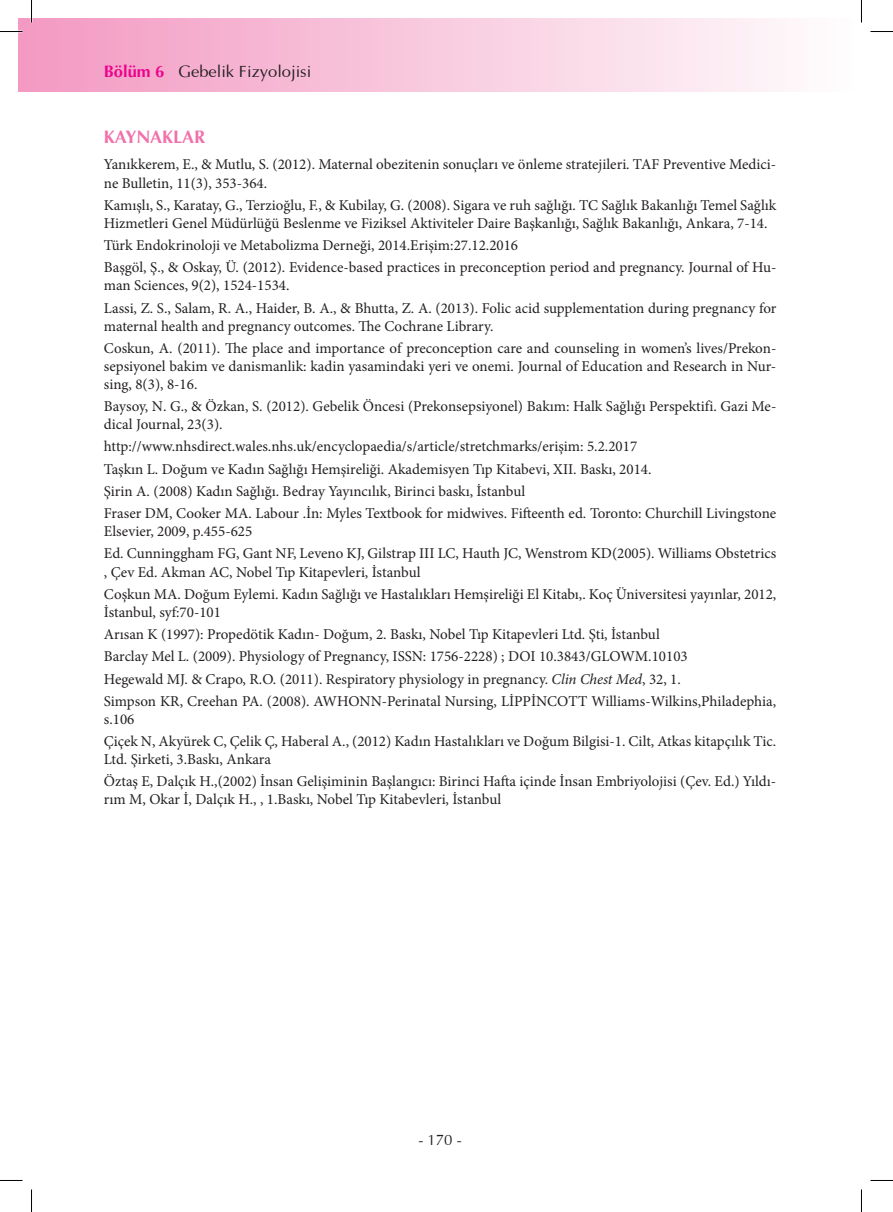
<style>
.page{position:relative;width:893px;height:1212px;background:#fff}
.page>*{position:absolute;margin:0;border:0;box-sizing:border-box;transform-origin:0 0}
.t1{font:700 18px "Optima LT";color:#f171ab}
.t2{font:16.5px "Optima";color:#231f20}
.t3{font:15px/22.2px "Minion Pro";color:#231f20}
.t4{font:15px "Optima";color:#231f20}
.s1{font-family:"Optima LT";font-weight:700;color:#ed028c}
.s2{font-style:italic}
</style>
<div class="page">
<div style="left:19px;top:19px;width:842px;height:72px;background:linear-gradient(to right,#f399c2,#fefefd)"></div>
<svg style="left:0;top:31px;width:22px;height:1px"></svg>
<svg style="left:870px;top:31px;width:22px;height:1px"></svg>
<svg style="left:31px;top:0;width:1px;height:22px"></svg>
<svg style="left:31px;top:1189px;width:1px;height:22px"></svg>
<p class="t2" style="left:104px;top:59px;width:209px"><span class="s1">Bölüm 6</span> Gebelik Fizyolojisi</p>
<p class="t1" style="left:104px;top:126px;width:103px">KAYNAKLAR</p>
<p class="t3" style="left:104px;top:156px;width:673px;line-height:18px">Yanıkkerem, E., &amp; Mutlu, S. (2012). Maternal obezitenin sonuçları ve önleme stratejileri. TAF Preventive Medici&shy;ne Bulletin, 11(3), 353-364.</p>
<p class="t3" style="left:104px;top:196px;width:673px;line-height:18px">Kamışlı, S., Karatay, G., Terzioğlu, F., &amp; Kubilay, G. (2008). Sigara ve ruh sağlığı. TC Sağlık Bakanlığı Temel Sağlık<br>Hizmetleri Genel Müdürlüğü Beslenme ve Fiziksel Aktiviteler Daire Başkanlığı, Sağlık Bakanlığı, Ankara, 7-14.</p>
<p class="t3" style="left:104px;top:234px;width:673px">Türk Endokrinoloji ve Metabolizma Derneği, 2014.Erişim:27.12.2016<br>Başgöl, Ş., &amp; Oskay, Ü. (2012). Evidence-based practices in preconception period and pregnancy. Journal of Hu-</p>
<p class="t3" style="left:104px;top:274px;width:673px">man Sciences, 9(2), 1524-1534.<br>Lassi, Z. S., Salam, R. A., Haider, B. A., &amp; Bhutta, Z. A. (2013). Folic acid supplementation during pregnancy for</p>
<p class="t3" style="left:104px;top:315px;width:673px">maternal health and pregnancy outcomes. The Cochrane Library.<br>Coskun, A. (2011). The place and importance of preconception care and counseling in women’s lives/Prekon-</p>
<p class="t3" style="left:104px;top:357px;width:673px;line-height:18px">sepsiyonel bakim ve danismanlik: kadin yasamindaki yeri ve onemi. Journal of Education and Research in Nur&shy;sing, 8(3), 8-16.</p>
<p class="t3" style="left:104px;top:397px;width:673px;line-height:18px">Baysoy, N. G., &amp; Özkan, S. (2012). Gebelik Öncesi (Prekonsepsiyonel) Bakım: Halk Sağlığı Perspektifi. Gazi Me&shy;dical Journal, 23(3).</p>
<p class="t3" style="left:104px;top:435px;width:673px">http://www.nhsdirect.wales.nhs.uk/encyclopaedia/s/article/stretchmarks/erişim: 5.2.2017<br>Taşkın L. Doğum ve Kadın Sağlığı Hemşireliği. Akademisyen Tıp Kitabevi, XII. Baskı, 2014.<br>Şirin A. (2008) Kadın Sağlığı. Bedray Yayıncılık, Birinci baskı, İstanbul<br>Fraser DM, Cooker MA. Labour .İn: Myles Textbook for midwives. Fifteenth ed. Toronto: Churchill Livingstone</p>
<p class="t3" style="left:104px;top:520px;width:673px">Elsevier, 2009, p.455-625<br>Ed. Cunninggham FG, Gant NF, Leveno KJ, Gilstrap III LC, Hauth JC, Wenstrom KD(2005). Williams Obstetrics</p>
<p class="t3" style="left:104px;top:560px;width:673px">, Çev Ed. Akman AC, Nobel Tıp Kitapevleri, İstanbul<br>Coşkun MA. Doğum Eylemi. Kadın Sağlığı ve Hastalıkları Hemşireliği El Kitabı,. Koç Üniversitesi yayınlar, 2012,</p>
<p class="t3" style="left:104px;top:600px;width:673px">İstanbul, syf:70-101<br>Arısan K (1997): Propedötik Kadın- Doğum, 2. Baskı, Nobel Tıp Kitapevleri Ltd. Şti, İstanbul<br>Barclay Mel L. (2009). Physiology of Pregnancy, ISSN: 1756-2228) ; DOI 10.3843/GLOWM.10103<br>Hegewald MJ. &amp; Crapo, R.O. (2011). Respiratory physiology in pregnancy. <span class="s2">Clin Chest Med</span>, 32, 1.<br>Simpson KR, Creehan PA. (2008). AWHONN-Perinatal Nursing, LİPPİNCOTT Williams-Wilkins,Philadephia,</p>
<p class="t3" style="left:104px;top:707px;width:673px">s.106<br>Çiçek N, Akyürek C, Çelik Ç, Haberal A., (2012) Kadın Hastalıkları ve Doğum Bilgisi-1. Cilt, Atkas kitapçılık Tic.</p>
<p class="t3" style="left:104px;top:748px;width:673px">Ltd. Şirketi, 3.Baskı, Ankara<br>Öztaş E, Dalçık H.,(2002) İnsan Gelişiminin Başlangıcı: Birinci Hafta içinde İnsan Embriyolojisi (Çev. Ed.) Yıldı-</p>
<p class="t3" style="left:104px;top:788px;width:398px">rım M, Okar İ, Dalçık H., , 1.Baskı, Nobel Tıp Kitabevleri, İstanbul</p>
<p class="t4" style="left:418px;top:1128px;width:45px">- 170 -</p>
</div>
